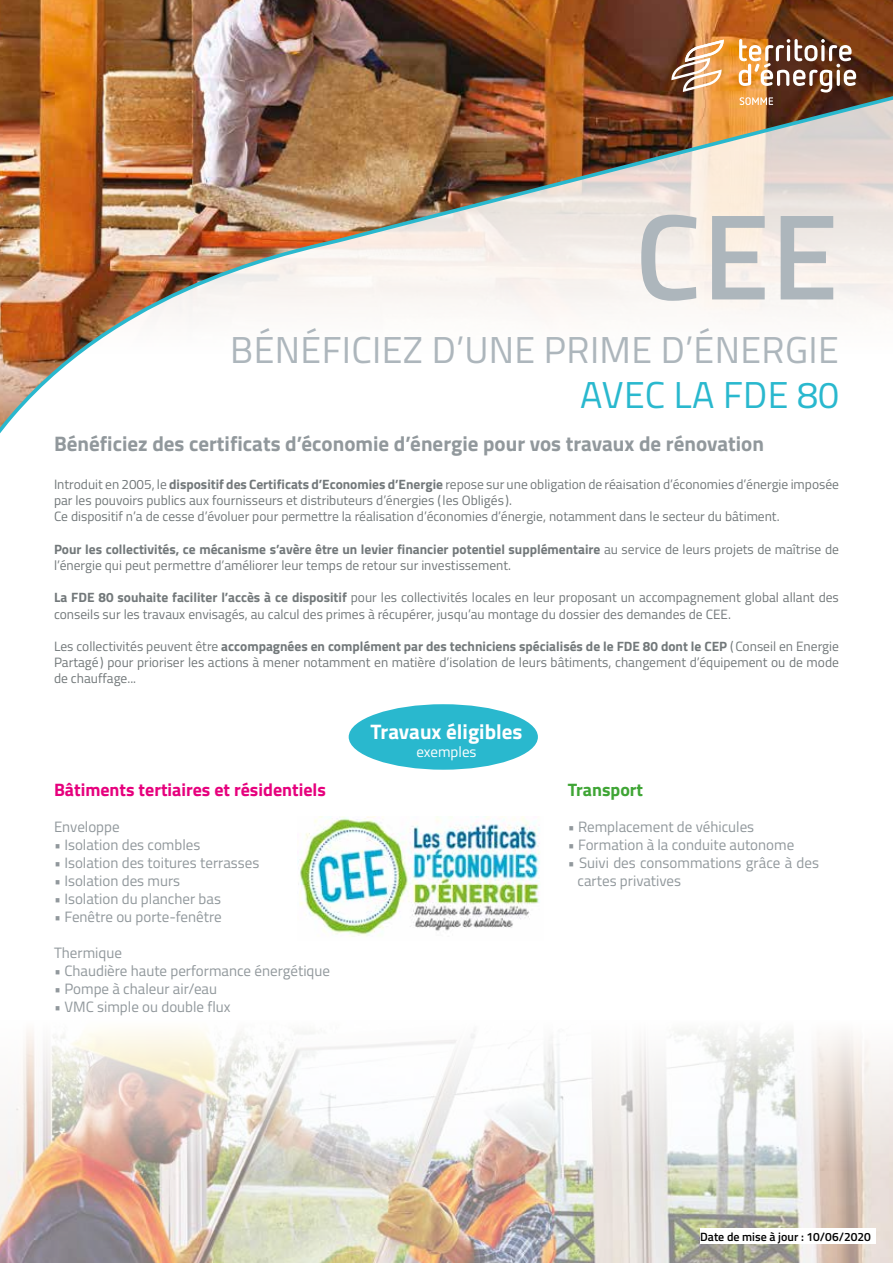
<style>
.page{position:relative;width:893px;height:1263px;background:#fff}
.page>*{position:absolute;margin:0;border:0;box-sizing:border-box;transform-origin:0 0}
.t1{font:600 121.8px "Titillium";color:#adb6bc}
.t2{font:37.5px "Titillium";letter-spacing:.01em;color:#adb6bc}
.t3{font:37.5px "Titillium";letter-spacing:.01em;color:#29b8ce}
.t4{font:700 21px "Titillium";color:#91989c}
.t5{font:700 21px "Titillium";color:#fff}
.t6{font:700 18px "Titillium";color:#e6007d}
.t7{font:700 18px "Titillium";color:#3fa535}
.t8{font:15px/18px "Titillium";color:#91989c}
.t9{font:15px "Titillium";color:#fff}
.t10{font:13.5px/16.2px "Titillium";color:#72787a}
.t11{font:600 12px "Titillium";color:#000}
.s1{font-weight:700}
</style>
<div class="page">
<img style="left:0;top:1030px;width:893px;height:233px">
<img style="left:0;top:0;width:893px;height:434px">
<svg style="left:671px;top:40px;width:53px;height:52px"></svg>
<img style="left:739px;top:39px;width:117px;height:66px">
<img style="left:298px;top:816px;width:242px;height:121px">
<div style="left:349px;top:704px;width:189px;height:66px;background:#29b8ce;border-radius:50%"></div>
<div style="left:700px;top:1228px;width:175px;height:16px;background:#fff"></div>
<h1 class="t1" style="left:635px;top:165px;width:205px">CEE</h1>
<h2 class="t2" style="left:230px;top:322px;width:610px">BÉNÉFICIEZ D’UNE PRIME D’ÉNERGIE</h2>
<h2 class="t3" style="left:580px;top:367px;width:260px">AVEC LA FDE 80</h2>
<h3 class="t4" style="left:54px;top:428px;width:711px">Bénéficiez des certificats d’économie d’énergie pour vos travaux de rénovation</h3>
<p class="t10" style="left:54px;top:475px;width:786px">Introduit en 2005, le <span class="s1">dispositif des Certificats d’Economies d’Energie</span> repose sur une obligation de réaisation d’économies d’énergie imposée par les pouvoirs publics aux fournisseurs et distributeurs d’énergies (les Obligés ).<br>Ce dispositif n’a de cesse d’évoluer pour permettre la réalisation d’économies d’énergie, notamment dans le secteur du bâtiment.</p>
<p class="t10" style="left:54px;top:540px;width:786px"><span class="s1">Pour les collectivités, ce mécanisme s’avère être un levier financier potentiel supplémentaire</span> au service de leurs projets de maîtrise de l’énergie qui peut permettre d’améliorer leur temps de retour sur investissement.</p>
<p class="t10" style="left:54px;top:589px;width:786px"><span class="s1">La FDE 80 souhaite faciliter l’accès à ce dispositif</span> pour les collectivités locales en leur proposant un accompagnement global allant des conseils sur les travaux envisagés, au calcul des primes à récupérer, jusqu’au montage du dossier des demandes de CEE.</p>
<p class="t10" style="left:54px;top:637px;width:786px;text-align:justify">Les collectivités peuvent être <span class="s1">accompagnées en complément par des techniciens spécialisés de le FDE 80 dont le CEP</span> (Conseil en Energie Partagé) pour prioriser les actions à mener notamment en matière d’isolation de leurs bâtiments, changement d’équipement ou de mode de chauffage...</p>
<h3 class="t6" style="left:54px;top:776px;width:273px">Bâtiments tertiaires et résidentiels</h3>
<p class="t8" style="left:54px;top:817px;width:67px">Enveloppe</p>
<p class="t8" style="left:54px;top:835px;width:148px">• Isolation des combles</p>
<p class="t8" style="left:54px;top:853px;width:207px">• Isolation des toitures terrasses</p>
<p class="t8" style="left:54px;top:871px;width:128px">• Isolation des murs</p>
<p class="t8" style="left:54px;top:889px;width:168px">• Isolation du plancher bas</p>
<p class="t8" style="left:54px;top:907px;width:169px">• Fenêtre ou porte-fenêtre</p>
<p class="t8" style="left:54px;top:943px;width:69px">Thermique</p>
<p class="t8" style="left:54px;top:961px;width:278px">• Chaudière haute performance énergétique</p>
<p class="t8" style="left:54px;top:979px;width:165px">• Pompe à chaleur air/eau</p>
<p class="t8" style="left:54px;top:997px;width:178px">• VMC simple ou double flux</p>
<h3 class="t5" style="left:371px;top:716px;width:153px">Travaux éligibles</h3>
<p class="t9" style="left:416px;top:741px;width:62px">exemples</p>
<h3 class="t7" style="left:568px;top:776px;width:77px">Transport</h3>
<p class="t8" style="left:568px;top:817px;width:188px">• Remplacement de véhicules</p>
<p class="t8" style="left:568px;top:835px;width:228px">• Formation à la conduite autonome</p>
<p class="t8" style="left:578px;top:853px;width:243px;text-indent:-10px">• Suivi des consommations grâce à des cartes privatives</p>
<p class="t11" style="left:700px;top:1227px;width:172px">Date de mise à jour : 10/06/2020</p>
</div>
